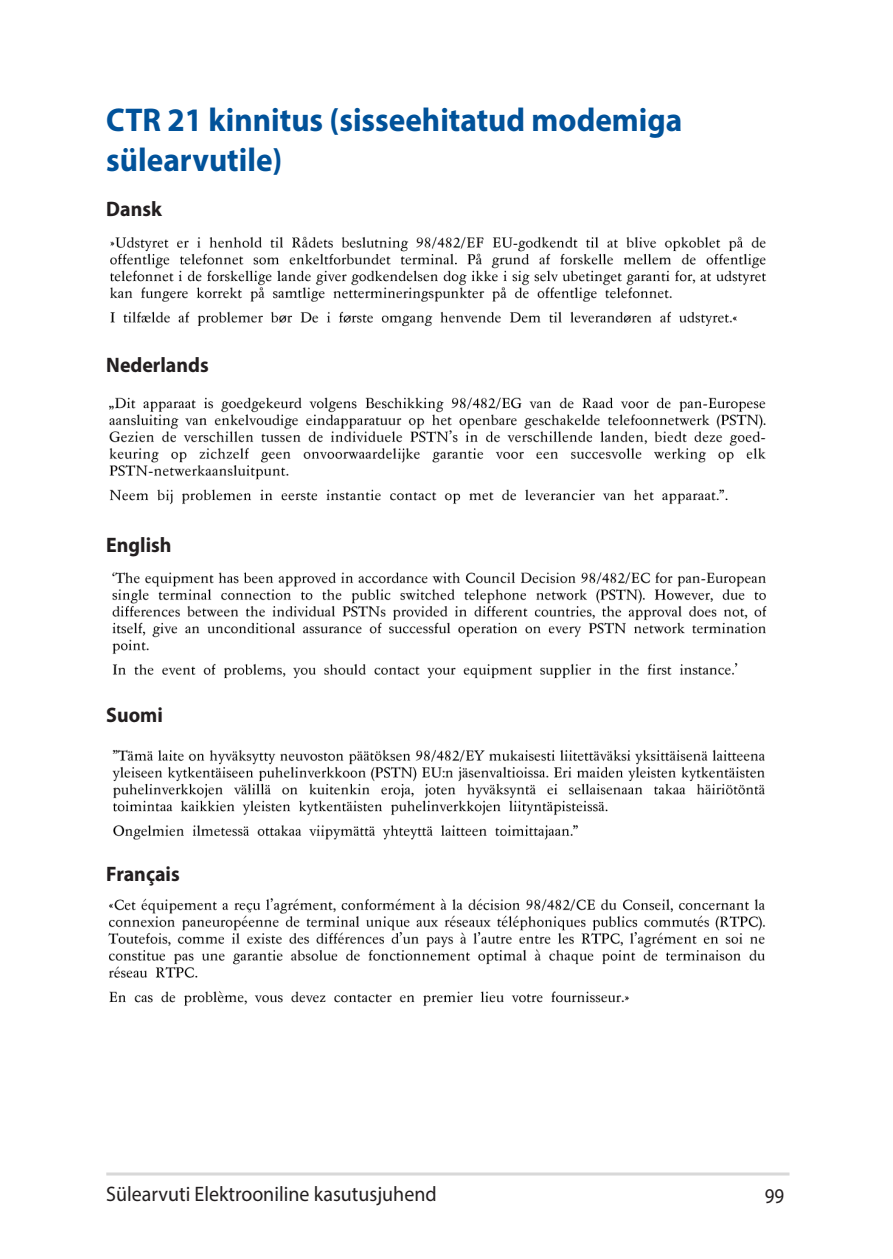
<style>
.page{position:relative;width:893px;height:1259px;background:#fff}
.page>*{position:absolute;margin:0;border:0;box-sizing:border-box;transform-origin:0 0}
.t1{font:700 33px/39.6px "Myriad Pro";color:#01529a;scale:.95 1}
.t2{font:21px "Myriad Pro";color:#231f20;scale:.95 1}
.t3{font:700 21px "Myriad Pro";color:#231f20;scale:.95 1}
.t4{font:21px "Myriad Pro";color:#231f20;scale:.9 1}
</style>
<div class="page">
<hr style="left:106px;top:1172px;width:683px;height:3px;background:#d8d8d8">
<img style="left:110px;top:236px;width:657px;height:91px">
<img style="left:109px;top:397px;width:657px;height:108px">
<img style="left:112px;top:572px;width:655px;height:107px">
<img style="left:112px;top:749px;width:653px;height:91px">
<img style="left:108px;top:898px;width:657px;height:108px">
<p class="t1" style="left:106px;top:99px;width:608px">CTR 21 kinnitus (sisseehitatud modemiga sülearvutile)</p>
<p class="t3" style="left:106px;top:195px;width:60px">Dansk</p>
<p class="t3" style="left:106px;top:351px;width:109px">Nederlands</p>
<p class="t3" style="left:106px;top:531px;width:70px">English</p>
<p class="t3" style="left:106px;top:701px;width:61px">Suomi</p>
<p class="t3" style="left:106px;top:860px;width:79px">Français</p>
<p class="t2" style="left:106px;top:1180px;width:349px">Sülearvuti Elektrooniline kasutusjuhend</p>
<p class="t4" style="left:765px;top:1182px;width:23px">99</p>
</div>
